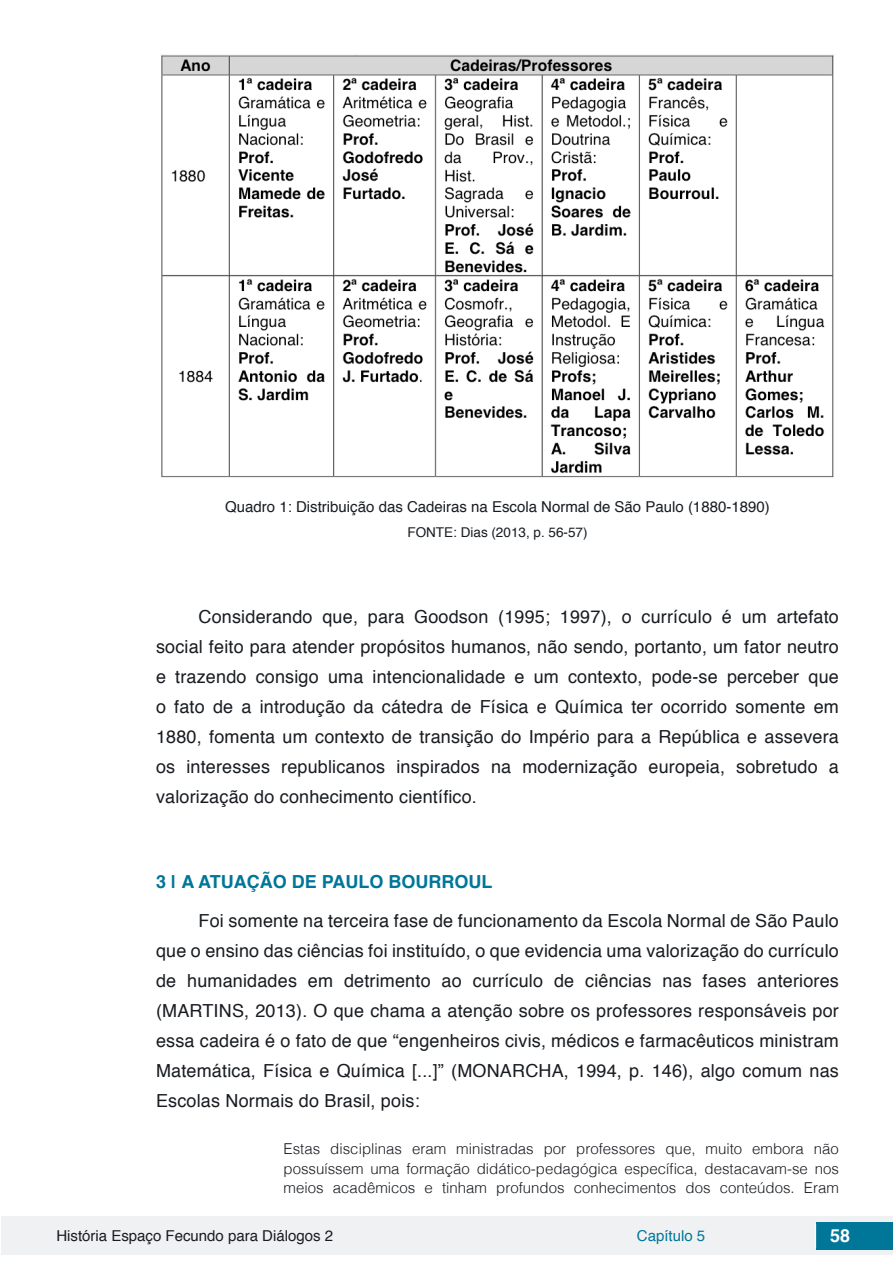
<style>
.page{position:relative;width:893px;height:1263px;background:#fff}
.page>*{position:absolute;margin:0;border:0;box-sizing:border-box;transform-origin:0 0}
.txt{font:18px/30px "Helvetica";letter-spacing:.01em;color:#181c21;text-align:justify}
.t1{font:700 18px "Helvetica";color:#007699}
.t2{font:700 18px "Helvetica";color:#fff}
.citacoes{font:300 15px/19.5px "Helvetica";color:#181c21;text-align:justify}
.ref_tabelas{font:15px "Helvetica";color:#181c21}
.t3{font:15px "Helvetica";color:#007699}
.tab_fonte{font:13.5px "Helvetica";color:#181c21}
</style>
<div class="page">
<div style="left:1px;top:1216px;width:891px;height:38px;background:#f0f1f2"></div>
<div style="left:816px;top:1222px;width:77px;height:27px;background:#007699"></div>
<svg style="left:815px;top:1224px;width:1px;height:24px"></svg>
<img style="left:161px;top:55px;width:673px;height:422px">
<p class="ref_tabelas" style="left:225px;top:496px;width:546px">Quadro 1: Distribuição das Cadeiras na Escola Normal de São Paulo (1880-1890)</p>
<p class="tab_fonte" style="left:407px;top:522px;width:182px">FONTE: Dias (2013, p. 56-57)</p>
<p class="txt" style="left:156px;top:602px;width:684px;text-indent:43px">Considerando que, para Goodson (1995; 1997), o currículo é um artefato social feito para atender propósitos humanos, não sendo, portanto, um fator neutro e trazendo consigo uma intencionalidade e um contexto, pode-se perceber que o fato de a introdução da cátedra de Física e Química ter ocorrido somente em 1880, fomenta um contexto de transição do Império para a República e assevera os interesses republicanos inspirados na modernização europeia, sobretudo a valorização do conhecimento científico.</p>
<p class="t1" style="left:156px;top:867px;width:338px">3 | A ATUAÇÃO DE PAULO BOURROUL</p>
<p class="txt" style="left:156px;top:906px;width:684px;text-indent:43px">Foi somente na terceira fase de funcionamento da Escola Normal de São Paulo que o ensino das ciências foi instituído, o que evidencia uma valorização do currículo de humanidades em detrimento ao currículo de ciências nas fases anteriores (MARTINS, 2013). O que chama a atenção sobre os professores responsáveis por essa cadeira é o fato de que “engenheiros civis, médicos e farmacêuticos ministram Matemática, Física e Química [...]” (MONARCHA, 1994, p. 146), algo comum nas Escolas Normais do Brasil, pois:</p>
<p class="citacoes" style="left:284px;top:1138px;width:557px">Estas disciplinas eram ministradas por professores que, muito embora não possuíssem uma formação didático-pedagógica específica, destacavam-se nos meios acadêmicos e tinham profundos conhecimentos dos conteúdos. Eram</p>
<p class="ref_tabelas" style="left:56px;top:1224px;width:278px">História Espaço Fecundo para Diálogos 2</p>
<p class="t3" style="left:637px;top:1224px;width:70px">Capítulo 5</p>
<p class="t2" style="left:830px;top:1221px;width:22px">58</p>
</div>
